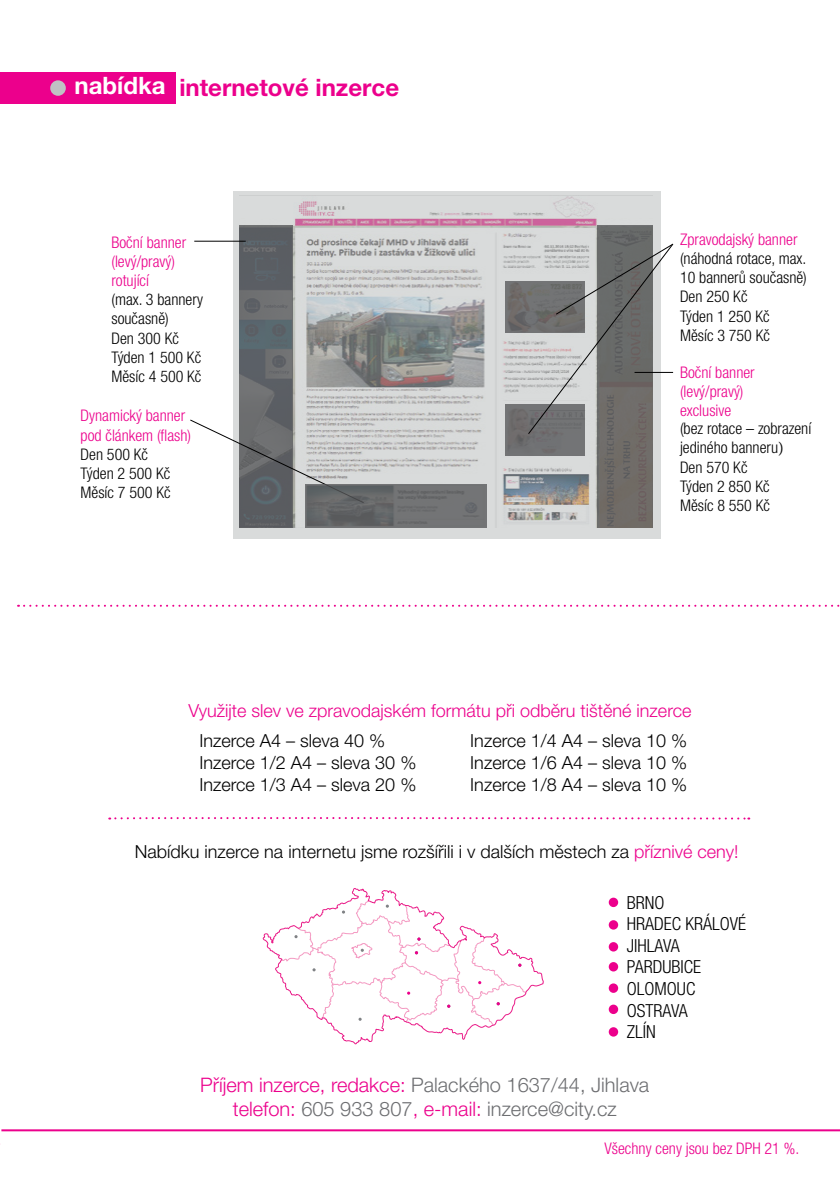
<style>
.page{position:relative;width:840px;height:1191px;background:#fff}
.page>*{position:absolute;margin:0;border:0;box-sizing:border-box;transform-origin:0 0}
.t1{font:700 24px "Helvetica Neue LT Pro";color:#ec008c}
.t2{font:300 20px/24px "Helvetica Neue LT Pro";color:#6d6e71;text-align:center}
.t3{font:300 18px/21.6px "Helvetica Neue LT Pro";color:#000}
.t4{font:300 18px "Helvetica Neue LT Pro";color:#000101}
.t5{font:300 18px "Helvetica Neue LT Pro";color:#ec008c}
.t6{font:300 condensed 18px/21.6px "Helvetica Neue LT Pro";color:#000}
.t7{font:300 condensed 16px/19.2px "Helvetica Neue LT Pro";color:#000}
.t8{font:300 condensed 16px/19.2px "Helvetica Neue LT Pro";color:#ec008c}
.s1{color:#fff}
.s2{font-family:"Minion Pro";font-weight:400;font-stretch:normal}
.s3{color:#ec008c}
</style>
<div class="page">
<div style="left:0;top:72px;width:175px;height:32px;background:#ec008c"></div>
<div style="left:50px;top:80px;width:16px;height:16px;background:#c0c2c4;border-radius:50%"></div>
<svg style="left:262px;top:928px;width:281px;height:116px"></svg>
<svg style="left:281px;top:888px;width:244px;height:137px"></svg>
<svg style="left:608px;top:897px;width:9px;height:10px"></svg>
<div style="left:608px;top:920px;width:9px;height:9px;background:#ec008c;border-radius:50%"></div>
<div style="left:608px;top:942px;width:9px;height:9px;background:#ec008c;border-radius:50%"></div>
<div style="left:608px;top:962px;width:9px;height:9px;background:#ec008c;border-radius:50%"></div>
<div style="left:608px;top:983px;width:9px;height:10px;background:#ec008c;border-radius:50%"></div>
<svg style="left:608px;top:1004px;width:9px;height:10px"></svg>
<div style="left:608px;top:1027px;width:9px;height:9px;background:#ec008c;border-radius:50%"></div>
<svg style="left:233px;top:191px;width:427px;height:347px;background:#c3c2c3"></svg>
<svg style="left:239px;top:225px;width:53px;height:302px;background:#606469"></svg>
<svg style="left:597px;top:225px;width:55px;height:302px;background:#6c6966"></svg>
<div style="left:505px;top:282px;width:79px;height:51px;background:linear-gradient(to bottom,#726f6d,#686567)"></div>
<div style="left:505px;top:404px;width:79px;height:51px;background:#707173"></div>
<hr style="left:194px;top:241px;width:51px;height:1px;background:#000">
<svg style="left:527px;top:243px;width:147px;height:192px;background:#989999"></svg>
<svg style="left:190px;top:419px;width:175px;height:85px"></svg>
<svg style="left:109px;top:817px;width:639px;height:3px"></svg>
<svg style="left:305px;top:484px;width:182px;height:43px;background:#696b6d"></svg>
<svg style="left:18px;top:605px;width:822px;height:2px"></svg>
<hr style="left:1px;top:1129px;width:838px;height:2px;background:#ec008c">
<h1 class="t1" style="left:74px;top:72px;width:326px"><span class="s1">nabídka</span> internetové inzerce</h1>
<p class="t8" style="left:111px;top:232px;width:76px">Boční banner (levý/pravý) rotující</p>
<p class="t7" style="left:111px;top:290px;width:93px">(max. 3 bannery současně)<br>Den 300 Kč<br>Týden 1 500 Kč<br>Měsíc 4 500 Kč</p>
<p class="t8" style="left:81px;top:406px;width:112px">Dynamický banner pod článkem (flash)</p>
<p class="t7" style="left:81px;top:444px;width:91px">Den 500 Kč<br>Týden 2 500 Kč<br>Měsíc 7 500 Kč</p>
<p class="t8" style="left:679px;top:229px;width:119px">Zpravodajský banner</p>
<p class="t7" style="left:679px;top:248px;width:128px">(náhodná rotace, max.<br>10 bannerů současně)<br>Den 250 Kč<br>Týden 1 250 Kč<br>Měsíc 3 750 Kč</p>
<p class="t8" style="left:679px;top:362px;width:76px">Boční banner (levý/pravý) exclusive</p>
<p class="t7" style="left:679px;top:419px;width:133px">(bez rotace – zobrazení jediného banneru<span class="s2">)<br></span>Den 570 Kč<br>Týden 2 850 Kč<br>Měsíc 8 550 Kč</p>
<p class="t5" style="left:188px;top:699px;width:504px">Využijte slev ve zpravodajském formátu při odběru tištěné inzerce</p>
<p class="t3" style="left:199px;top:730px;width:218px">Inzerce A4 – sleva 40 %<br>Inzerce 1/2 A4 – sleva 30 %<br>Inzerce 1/3 A4 – sleva 20 %</p>
<p class="t3" style="left:470px;top:730px;width:218px;text-align:justify">Inzerce 1/4 A4 – sleva 10 % Inzerce 1/6 A4 – sleva 10 % Inzerce 1/8 A4 – sleva 10 %</p>
<p class="t4" style="left:135px;top:840px;width:605px">Nabídku inzerce na internetu jsme rozšířili i v dalších městech za <span class="s3">příznivé ceny!</span></p>
<p class="t6" style="left:626px;top:891px;width:121px">BRNO<br>HRADEC KRÁLOVÉ<br>JIHLAVA<br>PARDUBICE<br>OLOMOUC<br>OSTRAVA<br>ZLÍN</p>
<p class="t2" style="left:200px;top:1072px;width:450px"><span class="s3">Příjem inzerce, redakce:</span> Palackého 1637/44, Jihlava <span class="s3">telefon:</span> 605 933 807<span class="s3">, e-mail:</span> inzerce@city.cz</p>
<p class="t8" style="left:604px;top:1138px;width:196px">Všechny ceny jsou bez DPH 21 %.</p>
</div>
